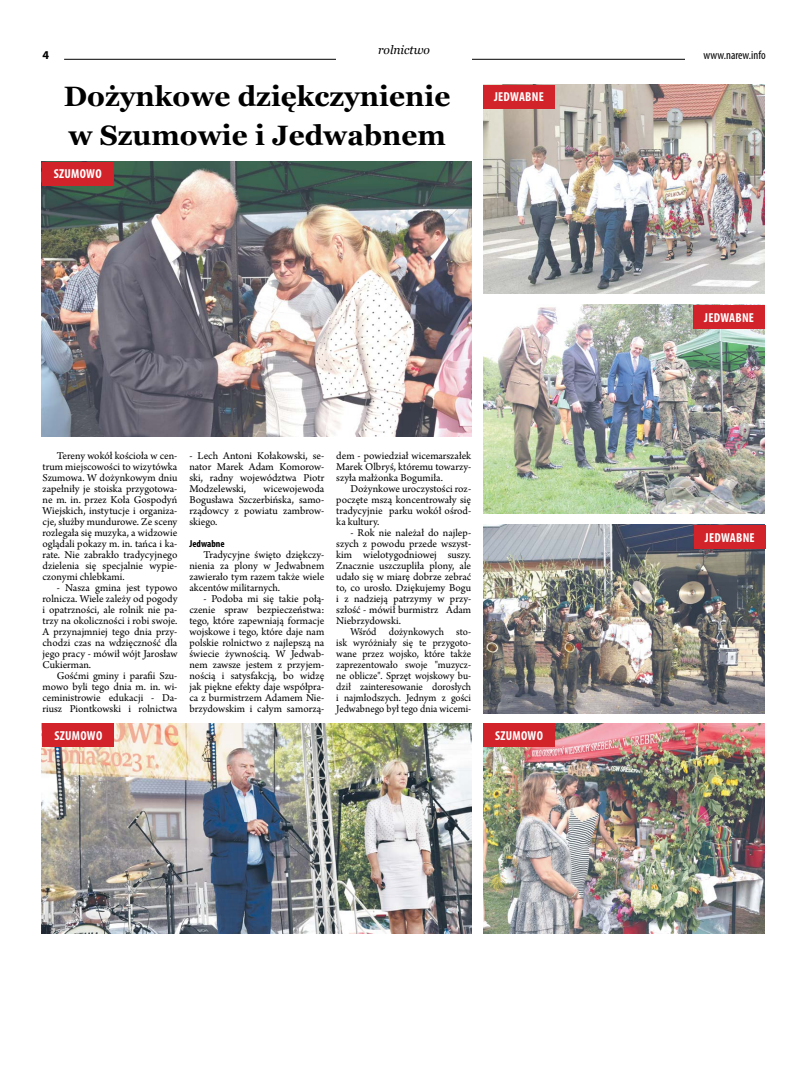
<style>
.page{position:relative;width:794px;height:1092px;background:#fff}
.page>*{position:absolute;margin:0;border:0;box-sizing:border-box;transform-origin:0 0}
.t1{font:700 28px/39px "Georgia";color:#000}
.t2{font:700 condensed 13px "Myriad Pro";letter-spacing:.02em;color:#fff}
.t3{font:condensed 12px "Myriad Pro";color:#000}
.t4{font:italic 12px "Georgia";color:#000}
.t5{font:700 12px "Myriad Pro";color:#000}
.t6{font:11px/11px "Arno Pro";color:#000;text-align:justify}
.t7{font:11px/11px "Arno Pro";color:#000;text-align:justify;scale:.96 1}
.t8{font:700 condensed 10px "Myriad Pro";color:#000}
</style>
<div class="page">
<hr style="left:64px;top:59px;width:701px;height:1px;background:#000">
<div style="left:685px;top:51px;width:80px;height:18px;background:#fff"></div>
<div style="left:336px;top:45px;width:136px;height:23px;background:#fff"></div>
<img style="left:483px;top:85px;width:282px;height:209px">
<img style="left:483px;top:305px;width:282px;height:209px">
<img style="left:483px;top:525px;width:282px;height:188px">
<img style="left:483px;top:723px;width:282px;height:210px">
<img style="left:42px;top:723px;width:430px;height:210px">
<img style="left:42px;top:162px;width:429px;height:275px">
<div style="left:42px;top:162px;width:71px;height:23px;background:#d2232a"></div>
<div style="left:483px;top:723px;width:72px;height:23px;background:#d2232a"></div>
<div style="left:483px;top:85px;width:72px;height:23px;background:#d2232a"></div>
<div style="left:693px;top:305px;width:72px;height:23px;background:#d2232a"></div>
<div style="left:694px;top:525px;width:71px;height:23px;background:#d2232a"></div>
<div style="left:43px;top:723px;width:71px;height:23px;background:#d2232a"></div>
<p class="t4" style="left:378px;top:42px;width:53px">rolnictwo</p>
<h1 class="t1" style="left:64px;top:75px;width:388px">Dożynkowe dziękczynienie w Szumowie i Jedwabnem</h1>
<p class="t2" style="left:54px;top:166px;width:49px">SZUMOWO</p>
<p class="t5" style="left:43px;top:48px;width:8px">4</p>
<p class="t3" style="left:703px;top:48px;width:64px">www.narew.info</p>
<p class="t2" style="left:494px;top:89px;width:51px">JEDWABNE</p>
<p class="t6" style="left:43px;top:450px;width:136px;text-indent:14px">Tereny wokół kościoła w cen&shy;trum miejscowości to wizytówka Szumowa. W dożynkowym dniu zapełniły je stoiska przygotowa&shy;ne m. in. przez Koła Gospodyń Wiejskich, instytucje i organiza&shy;cje, służby mundurowe. Ze sceny rozlegała się muzyka, a widzowie oglądali pokazy m. in. tańca i ka&shy;rate. Nie zabrakło tradycyjnego dzielenia się specjalnie wypie&shy;czonymi chlebkami.</p>
<p class="t6" style="left:43px;top:582px;width:136px;text-indent:14px">- Nasza gmina jest typowo rolnicza. Wiele zależy od pogody i opatrzności, ale rolnik nie pa&shy;trzy na okoliczności i robi swoje.<br>A przynajmniej tego dnia przy&shy;chodzi czas na wdzięczność dla jego pracy - mówił wójt Jarosław Cukierman.</p>
<p class="t6" style="left:43px;top:670px;width:136px;text-indent:14px">Gośćmi gminy i parafii Szu&shy;mowo byli tego dnia m. in. wi&shy;ceministrowie edukacji - Da&shy;riusz Piontkowski i rolnictwa</p>
<p class="t2" style="left:54px;top:727px;width:49px">SZUMOWO</p>
<p class="t6" style="left:189px;top:450px;width:136px">- Lech Antoni Kołakowski, se&shy;nator Marek Adam Komorow&shy;ski, radny województwa Piotr Modzelewski,</p>
<p class="t6" style="left:189px;top:483px;width:136px;text-indent:74px">wicewojewoda Bogusława Szczerbińska, samo&shy;rządowcy z powiatu zambrow&shy;skiego.</p>
<p class="t8" style="left:189px;top:537px;width:37px">Jedwabne</p>
<p class="t6" style="left:189px;top:549px;width:136px;text-indent:14px">Tradycyjne święto dziękczy&shy;nienia za plony w Jedwabnem zawierało tym razem także wiele akcentów militarnych.</p>
<p class="t6" style="left:189px;top:593px;width:136px;text-indent:14px">- Podoba mi się takie połą&shy;czenie spraw bezpieczeństwa: tego, które zapewniają formacje wojskowe i tego, które daje nam polskie rolnictwo z najlepszą na świecie żywnością. W Jedwab&shy;nem zawsze jestem z przyjem&shy;nością i satysfakcją, bo widzę jak piękne efekty daje współpra&shy;ca z burmistrzem Adamem Nie&shy;brzydowskim i całym samorzą-</p>
<p class="t6" style="left:336px;top:450px;width:136px">dem - powiedział wicemarszałek Marek Olbryś, któremu towarzy&shy;szyła małżonka Bogumiła.</p>
<p class="t6" style="left:336px;top:483px;width:136px;text-indent:14px">Dożynkowe uroczystości roz&shy;poczęte mszą koncentrowały się tradycyjnie parku wokół ośrod&shy;ka kultury.</p>
<p class="t6" style="left:336px;top:527px;width:136px;text-indent:14px">- Rok nie należał do najlep&shy;szych z powodu przede wszyst&shy;kim wielotygodniowej suszy.<br>Znacznie uszczupliła plony, ale udało się w miarę dobrze zebrać to, co urosło. Dziękujemy Bogu i z nadzieją patrzymy w przy&shy;szłość - mówił burmistrz Adam Niebrzydowski.</p>
<p class="t7" style="left:336px;top:626px;width:142px;text-indent:14px">Wśród dożynkowych sto&shy;isk wyróżniały się te przygoto&shy;wane przez wojsko, które także zaprezentowało swoje "muzycz&shy;ne oblicze". Sprzęt wojskowy bu&shy;dził zainteresowanie dorosłych i najmłodszych. Jednym z gości Jedwabnego był tego dnia wicemi-</p>
<p class="t2" style="left:495px;top:727px;width:49px">SZUMOWO</p>
<p class="t2" style="left:704px;top:309px;width:51px">JEDWABNE</p>
<p class="t2" style="left:705px;top:529px;width:51px">JEDWABNE</p>
</div>
